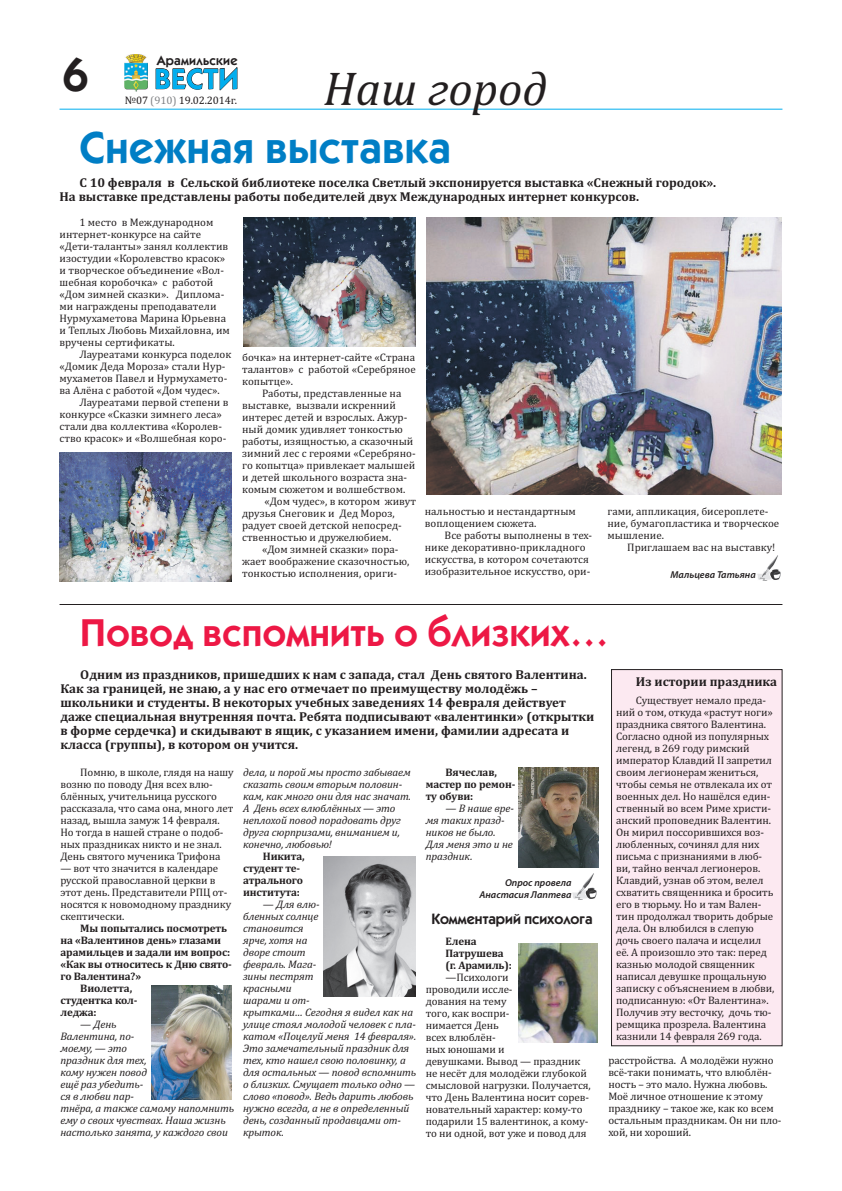
<style>
.page{position:relative;width:842px;height:1191px;background:#fff}
.page>*{position:absolute;margin:0;border:0;box-sizing:border-box;transform-origin:0 0}
.t1{font:italic 48px "Cambria";color:#231f20}
.t2{font:600 46px "Kabel C";color:#231f20}
.t3{font:600 45px "Kabel C";letter-spacing:.01em;color:#007ec5}
.t4{font:600 39px "Kabel C";letter-spacing:.01em;color:#ed1845}
.t5{font:600 29.1px "Kabel C";letter-spacing:.01em;color:#00aeef}
.t6{font:600 15px "Kabel C";color:#231f20}
.t7{font:600 13.2px "Kabel C";letter-spacing:.02em;color:#231f20}
.t8{font:700 13px/14px "Cambria";color:#231f20}
.t9{font:11px/12px "Cambria";letter-spacing:-.01em;color:#231f20}
.t10{font:italic 11px/12px "Cambria";letter-spacing:-.01em;color:#231f20}
.t11{font:700 11px/12px "Cambria";letter-spacing:-.01em;color:#231f20}
.t12{font:italic 600 10px/12px "Myriad Pro";color:#231f20;text-align:right}
.s1{color:#231f20}
.s2{color:#808285}
</style>
<div class="page">
<hr style="left:60px;top:109px;width:722px;height:1px;background:#00aeef">
<img style="left:125px;top:55px;width:22px;height:36px">
<div style="left:611px;top:669px;width:171px;height:376px;background:#fce9f1"></div>
<div style="left:611px;top:669px;width:171px;height:377px;border:1px solid #231f20"></div>
<img style="left:151px;top:986px;width:80px;height:113px">
<img style="left:324px;top:856px;width:92px;height:140px">
<img style="left:518px;top:767px;width:81px;height:100px">
<img style="left:573px;top:874px;width:23px;height:25px">
<img style="left:519px;top:944px;width:79px;height:98px">
<hr style="left:60px;top:604px;width:722px;height:1px;background:#231f20">
<img style="left:757px;top:555px;width:23px;height:25px">
<img style="left:244px;top:218px;width:171px;height:128px">
<img style="left:60px;top:453px;width:172px;height:128px">
<img style="left:427px;top:218px;width:354px;height:277px">
<h2 class="t2" style="left:62px;top:58px;width:28px">6</h2>
<p class="t7" style="left:157px;top:56px;width:82px">Арамильские</p>
<h3 class="t5" style="left:154px;top:68px;width:86px"><span class="s1">В</span>ЕСТИ</h3>
<p class="t9" style="left:125px;top:94px;width:114px">№07 <span class="s2">(910)</span> 19.02.2014г.</p>
<h1 class="t1" style="left:324px;top:61px;width:225px">Наш город</h1>
<h3 class="t3" style="left:79px;top:131px;width:373px">Снежная выставка</h3>
<p class="t8" style="left:60px;top:175px;width:658px;text-indent:20px">С 10 февраля в Сельской библиотеке поселка Светлый экспонируется выставка «Снежный городок».<br>На выставке представлены работы победителей двух Международных интернет конкурсов.</p>
<p class="t9" style="left:60px;top:216px;width:172px;text-indent:20px">1 место в Международном интернет-конкурсе на сайте «Дети-таланты» занял коллектив изостудии «Королевство красок» и творческое объединение «Вол&shy;шебная коробочка» с работой «Дом зимней сказки». Диплома&shy;ми награждены преподаватели<br>Нурмухаметова Марина Юрьевна и Теплых Любовь Михайловна, им вручены сертификаты.</p>
<p class="t9" style="left:60px;top:348px;width:173px;text-indent:20px">Лауреатами конкурса поделок «Домик Деда Мороза» стали Нур&shy;мухаметов Павел и Нурмухамето&shy;ва Алёна с работой «Дом чудес».</p>
<p class="t9" style="left:60px;top:396px;width:170px;text-indent:20px">Лауреатами первой степени в конкурсе «Сказки зимнего леса» стали два коллектива «Королев&shy;ство красок» и «Волшебная коро-</p>
<p class="t9" style="left:242px;top:351px;width:175px;text-align:justify">бочка» на интернет-сайте «Страна талантов» с работой «Серебряное копытце».</p>
<p class="t9" style="left:262px;top:387px;width:141px">Работы, представленные на</p>
<p class="t9" style="left:242px;top:399px;width:155px">выставке, вызвали искренний</p>
<p class="t9" style="left:242px;top:411px;width:167px">интерес детей и взрослых. Ажур-</p>
<p class="t9" style="left:242px;top:423px;width:162px">ный домик удивляет тонкостью</p>
<p class="t9" style="left:242px;top:435px;width:173px">работы, изящностью, а сказочный</p>
<p class="t9" style="left:242px;top:447px;width:175px">зимний лес с героями «Серебряно-</p>
<p class="t9" style="left:242px;top:459px;width:175px">го копытца» привлекает малышей</p>
<p class="t9" style="left:242px;top:471px;width:167px">и детей школьного возраста зна-</p>
<p class="t9" style="left:242px;top:483px;width:165px">комым сюжетом и волшебством.</p>
<p class="t9" style="left:264px;top:495px;width:153px">«Дом чудес», в котором живут</p>
<p class="t9" style="left:242px;top:507px;width:154px">друзья Снеговик и Дед Мороз,</p>
<p class="t9" style="left:242px;top:519px;width:161px">радует своей детской непосред-</p>
<p class="t9" style="left:242px;top:531px;width:151px">ственностью и дружелюбием.</p>
<p class="t9" style="left:262px;top:543px;width:138px">«Дом зимней сказки» пора-</p>
<p class="t9" style="left:242px;top:555px;width:169px">жает воображение сказочностью,</p>
<p class="t9" style="left:242px;top:567px;width:157px">тонкостью исполнения, ориги-</p>
<p class="t9" style="left:607px;top:505px;width:173px">гами, аппликация, бисероплете&shy;ние, бумагопластика и творческое мышление.</p>
<p class="t9" style="left:627px;top:541px;width:150px">Приглашаем вас на выставку!</p>
<p class="t12" style="left:671px;top:570px;width:87px">Мальцева Татьяна</p>
<p class="t9" style="left:425px;top:505px;width:153px">нальностью и нестандартным воплощением сюжета.</p>
<p class="t9" style="left:425px;top:529px;width:169px;text-indent:20px">Все работы выполнены в тех&shy;нике декоративно-прикладного искусства, в котором сочетаются изобразительное искусство, ори-</p>
<h3 class="t4" style="left:80px;top:618px;width:530px">Повод вспомнить о близких…</h3>
<p class="t8" style="left:60px;top:668px;width:535px;text-indent:20px">Одним из праздников, пришедших к нам с запада, стал День святого Валентина.<br>Как за границей, не знаю, а у нас его отмечает по преимуществу молодёжь – школьники и студенты. В некоторых учебных заведениях 14 февраля действует даже специальная внутренняя почта. Ребята подписывают «валентинки» (открытки в форме сердечка) и скидывают в ящик, с указанием имени, фамилии адресата и класса (группы), в котором он учится.</p>
<p class="t9" style="left:60px;top:766px;width:175px;text-indent:20px">Помню, в школе, глядя на нашу возню по поводу Дня всех влю&shy;блённых, учительница русского рассказала, что сама она, много лет назад, вышла замуж 14 февраля.<br>Но тогда в нашей стране о подоб&shy;ных праздниках никто и не знал.<br>День святого мученика Трифона</p>
<p class="t9" style="left:60px;top:862px;width:172px">— вот что значится в календаре русской православной церкви в этот день. Представители РПЦ от&shy;носятся к новомодному празднику скептически.</p>
<p class="t11" style="left:80px;top:922px;width:148px">Мы попытались посмотреть</p>
<p class="t11" style="left:60px;top:934px;width:162px">на «Валентинов день» глазами</p>
<p class="t11" style="left:60px;top:946px;width:171px">арамильцев и задали им вопрос:</p>
<p class="t11" style="left:60px;top:958px;width:173px">«Как вы относитесь к Дню свято-</p>
<p class="t11" style="left:60px;top:970px;width:82px">го Валентина?»</p>
<p class="t11" style="left:80px;top:982px;width:53px">Виолетта,</p>
<p class="t11" style="left:60px;top:994px;width:79px">студентка кол-</p>
<p class="t11" style="left:60px;top:1006px;width:38px">леджа:</p>
<p class="t10" style="left:60px;top:1018px;width:175px;text-indent:20px">— День<br>Валентина, по-<br>моему, — это<br>праздник для тех,<br>кому нужен повод<br>ещё раз убедить-<br>ся в любви пар-<br>тнёра, а также самому напомнить ему о своих чувствах. Наша жизнь настолько занята, у каждого свои</p>
<p class="t8" style="left:636px;top:674px;width:143px">Из истории праздника</p>
<p class="t9" style="left:616px;top:693px;width:160px;text-indent:20px">Существует немало преда&shy;ний о том, откуда «растут ноги» праздника святого Валентина.<br>Согласно одной из популярных легенд, в 269 году римский император Клавдий II запретил своим легионерам жениться, чтобы семья не отвлекала их от военных дел. Но нашёлся един&shy;ственный во всем Риме христи&shy;анский проповедник Валентин.<br>Он мирил поссорившихся воз&shy;любленных, сочинял для них письма с признаниями в люб&shy;ви, тайно венчал легионеров.<br>Клавдий, узнав об этом, велел схватить священника и бросить его в тюрьму. Но и там Вален&shy;тин продолжал творить добрые дела. Он влюбился в слепую дочь своего палача и исцелил её. А произошло это так: перед казнью молодой священник написал девушке прощальную записку с объяснением в любви, подписанную: «От Валентина».<br>Получив эту весточку, дочь тю&shy;ремщика прозрела. Валентина казнили 14 февраля 269 года.</p>
<p class="t10" style="left:243px;top:766px;width:169px">дела, и порой мы просто забываем сказать своим вторым половин&shy;кам, как много они для нас значат.<br>А День всех влюблённых — это неплохой повод порадовать друг друга сюрпризами, вниманием и, конечно, любовью!</p>
<p class="t11" style="left:243px;top:850px;width:63px;text-indent:20px">Никита, студент те&shy;атрального института:</p>
<p class="t10" style="left:243px;top:898px;width:175px;text-indent:20px">— Для влю-<br>бленных солнце<br>становится<br>ярче, хотя на<br>дворе стоит<br>февраль. Мага-<br>зины пестрят<br>красными<br>шарами и от-<br>крытками… Сегодня я видел как на улице стоял молодой человек с пла&shy;катом «Поцелуй меня 14 февраля».<br>Это замечательный праздник для тех, кто нашел свою половинку, а для остальных — повод вспомнить о близких. Смущает только одно — слово «повод». Ведь дарить любовь нужно всегда, а не в определенный день, созданный продавцами от&shy;крыток.</p>
<p class="t11" style="left:426px;top:766px;width:91px;text-indent:20px">Вячеслав, мастер по ремон&shy;ту обуви:</p>
<p class="t10" style="left:426px;top:802px;width:90px;text-indent:20px">— В наше вре&shy;мя таких празд&shy;ников не было.<br>Для меня это и не праздник.</p>
<p class="t12" style="left:480px;top:877px;width:93px">Опрос провела<br>Анастасия Лаптева</p>
<h3 class="t6" style="left:431px;top:913px;width:163px">Комментарий психолога</h3>
<p class="t11" style="left:445px;top:934px;width:68px">Елена<br>Патрушева (г. Арамиль):</p>
<p class="t9" style="left:426px;top:970px;width:167px;text-indent:20px">—Психологи<br>проводили иссле-<br>дования на тему<br>того, как воспри-<br>нимается День<br>всех влюблён-<br>ных юношами и<br>девушками. Вывод — праздник не несёт для молодёжи глубокой смысловой нагрузки. Получается, что День Валентина носит сорев&shy;новательный характер: кому-то подарили 15 валентинок, а кому&shy;то ни одной, вот уже и повод для</p>
<p class="t9" style="left:608px;top:1054px;width:175px">расстройства. А молодёжи нужно всё-таки понимать, что влюблён&shy;ность – это мало. Нужна любовь.<br>Моё личное отношение к этому празднику – такое же, как ко всем остальным праздникам. Он ни пло&shy;хой, ни хороший.</p>
</div>
